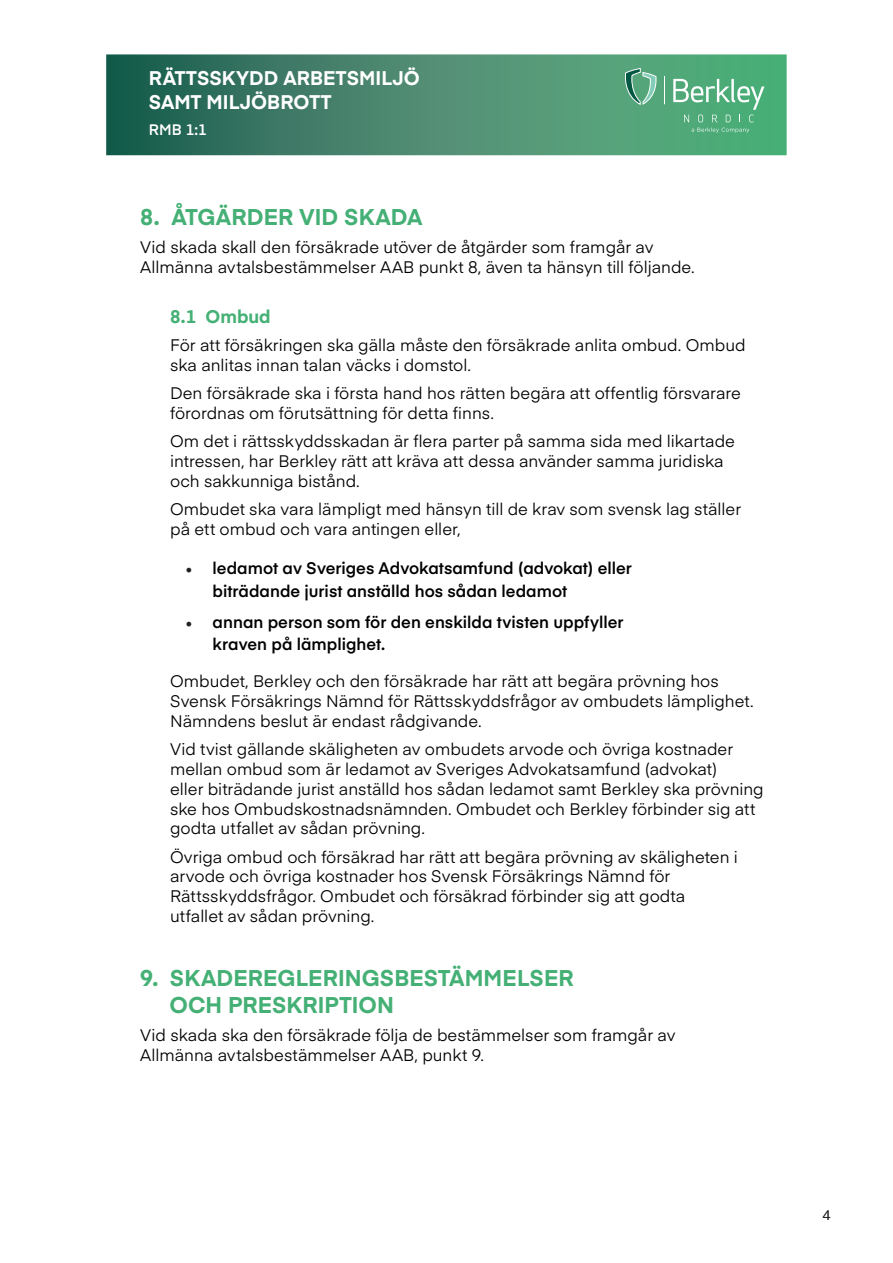
<style>
.page{position:relative;width:893px;height:1263px;background:#fff}
.page>*{position:absolute;margin:0;border:0;box-sizing:border-box;transform-origin:0 0}
.t1{font:700 22.5px/27px "Eina 01";letter-spacing:.005em;color:#45b075}
.t2{font:700 19.5px/24px "Eina 01";letter-spacing:.005em;color:#fff}
.t3{font:700 18px "Eina 01";color:#45b075}
.t4{font:16.5px/19.8px "Eina 01";color:#000}
.t5{font:600 16.5px/22.5px "Eina 03";color:#000}
.t6{font:600 15px "Eina 03";color:#fff}
.t7{font:15px "Volte Rounded";color:#221f1f}
.s1{font-family:"Minion Pro";font-weight:400;font-size:18px;color:#221f1f}
</style>
<div class="page">
<img style="left:106px;top:54px;width:681px;height:101px">
<svg style="left:625px;top:68px;width:31px;height:37px"></svg>
<svg style="left:664px;top:77px;width:1px;height:27px"></svg>
<svg style="left:673px;top:79px;width:91px;height:54px;background:#69b88d"></svg>
<p class="t2" style="left:149px;top:66px;width:273px">RÄTTSSKYDD ARBETSMILJÖ<br>SAMT MILJÖBROTT</p>
<p class="t6" style="left:149px;top:122px;width:59px">RMB 1:1</p>
<h1 class="t1" style="left:140px;top:203px;width:284px">8. ÅTGÄRDER VID SKADA</h1>
<p class="t4" style="left:140px;top:238px;width:556px">Vid skada skall den försäkrade utöver de åtgärder som framgår av<br>Allmänna avtalsbestämmelser AAB punkt 8, även ta hänsyn till följande.</p>
<p class="t3" style="left:170px;top:305px;width:102px">8.1 Ombud</p>
<p class="t4" style="left:170px;top:336px;width:577px">För att försäkringen ska gälla måste den försäkrade anlita ombud. Ombud ska anlitas innan talan väcks i domstol.</p>
<p class="t4" style="left:170px;top:384px;width:572px">Den försäkrade ska i första hand hos rätten begära att offentlig försvarare förordnas om förutsättning för detta finns.</p>
<p class="t4" style="left:170px;top:432px;width:566px">Om det i rättsskyddsskadan är flera parter på samma sida med likartade intressen, har Berkley rätt att kräva att dessa använder samma juridiska och sakkunniga bistånd.</p>
<p class="t4" style="left:170px;top:500px;width:573px">Ombudet ska vara lämpligt med hänsyn till de krav som svensk lag ställer på ett ombud och vara antingen eller,</p>
<p class="t5" style="left:213px;top:558px;width:421px;text-indent:-27px"><span class="s1">•</span> ledamot av Sveriges Advokatsamfund (advokat) eller biträdande jurist anställd hos sådan ledamot</p>
<p class="t5" style="left:213px;top:612px;width:412px;text-indent:-27px"><span class="s1">•</span> annan person som för den enskilda tvisten uppfyller kraven på lämplighet.</p>
<p class="t4" style="left:170px;top:672px;width:585px">Ombudet, Berkley och den försäkrade har rätt att begära prövning hos<br>Svensk Försäkrings Nämnd för Rättsskyddsfrågor av ombudets lämplighet.<br>Nämndens beslut är endast rådgivande.</p>
<p class="t4" style="left:170px;top:740px;width:595px">Vid tvist gällande skäligheten av ombudets arvode och övriga kostnader mellan ombud som är ledamot av Sveriges Advokatsamfund (advokat)<br>eller biträdande jurist anställd hos sådan ledamot samt Berkley ska prövning ske hos Ombudskostnadsnämnden. Ombudet och Berkley förbinder sig att godta utfallet av sådan prövning.</p>
<p class="t4" style="left:170px;top:847px;width:569px">Övriga ombud och försäkrad har rätt att begära prövning av skäligheten i arvode och övriga kostnader hos Svensk Försäkrings Nämnd för Rättsskyddsfrågor. Ombudet och försäkrad förbinder sig att godta utfallet av sådan prövning.</p>
<h1 class="t1" style="left:170px;top:964px;width:406px;text-indent:-29px">9. SKADEREGLERINGSBESTÄMMELSER<br>OCH PRESKRIPTION</h1>
<p class="t4" style="left:140px;top:1026px;width:537px">Vid skada ska den försäkrade följa de bestämmelser som framgår av<br>Allmänna avtalsbestämmelser AAB, punkt 9.</p>
<p class="t7" style="left:822px;top:1206px;width:10px">4</p>
</div>
